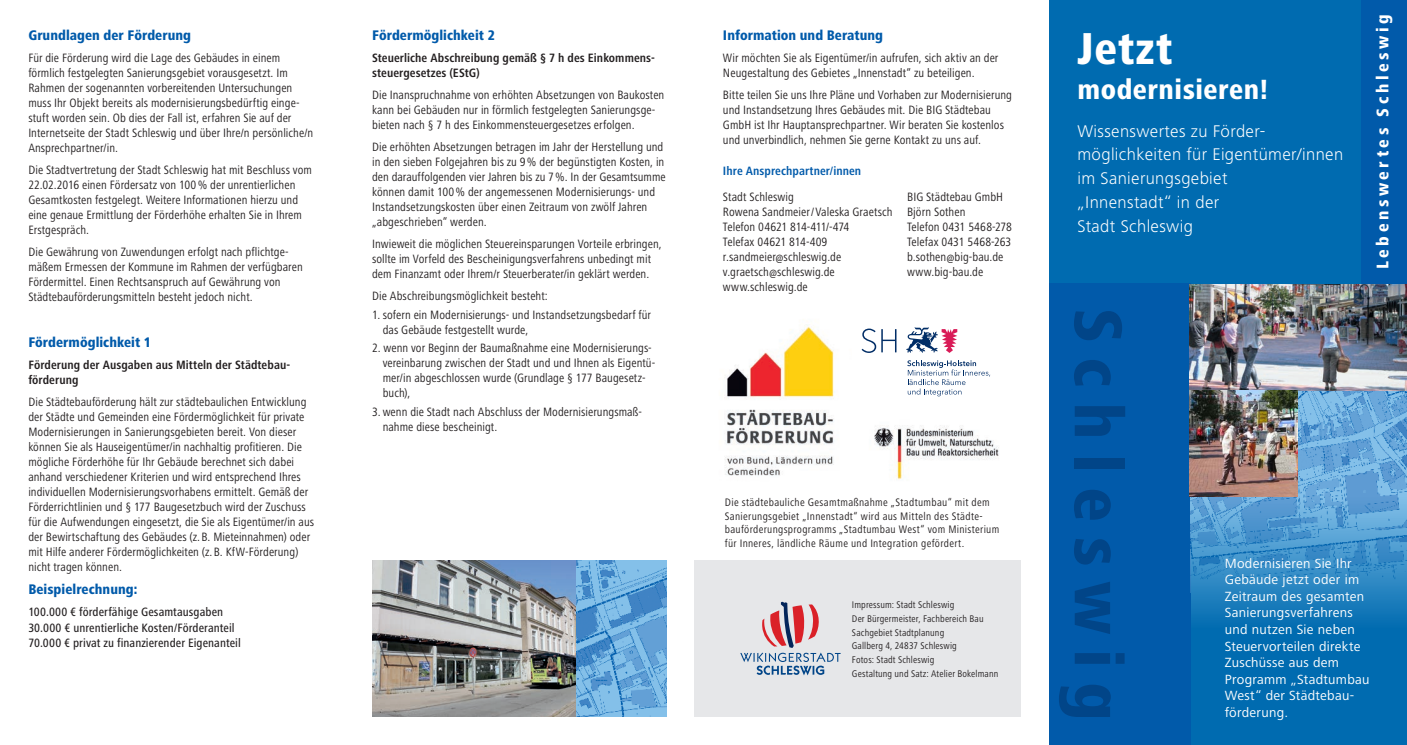
<style>
.page{position:relative;width:1407px;height:745px;background:#fff}
.page>*{position:absolute;margin:0;border:0;box-sizing:border-box;transform-origin:0 0}
.Überschriften{font:800 condensed 70px "Frutiger Next LT";letter-spacing:.21em;color:#014588}
.Titel{font:800 condensed 46.25px "Frutiger Next LT";letter-spacing:.015em;color:#fff}
.Titel-2{font:800 condensed 28.75px "Frutiger Next LT";letter-spacing:.02em;color:#fff}
.Titel-3{font:300 17.5px/23.8px "Frutiger Next LT";letter-spacing:.02em;color:#fff}
.Überschriften-2{font:800 condensed 17.5px "Frutiger Next LT";letter-spacing:.205em;color:#fff}
.Überschriften-3{font:800 condensed 14.38px "Frutiger Next LT";letter-spacing:.005em;color:#015aaa}
.Titel-4{font:13.75px/16.5px "Frutiger Next LT";letter-spacing:.02em;color:#fff}
.Fließtext{font:condensed 12.5px/15px "Frutiger Next LT";letter-spacing:.005em;color:#231f20}
.Aufzählung{font:condensed 12.5px/15px "Frutiger Next LT";letter-spacing:.005em;color:#231f20}
.Fließtext-2{font:700 condensed 12.5px/15px "Frutiger Next LT";letter-spacing:.005em;color:#231f20}
.Fließtext-3{font:500 condensed 12.5px/15px "Frutiger Next LT";letter-spacing:.005em;color:#231f20}
.Fließtext-4{font:700 condensed 12.5px "Frutiger Next LT";letter-spacing:.005em;color:#015aaa}
.t1{font:condensed 11.25px/13.5px "Frutiger Next LT";letter-spacing:.025em;color:#231f20}
.Fließtext-5{font:condensed 10px/13.8px "Frutiger Next LT";letter-spacing:.015em;color:#231f20}
</style>
<div class="page">
<div style="left:694px;top:560px;width:326px;height:156px;background:#e6e7e9"></div>
<div style="left:1049px;top:0;width:358px;height:744px;background:#006bb0"></div>
<div style="left:1049px;top:283px;width:142px;height:461px;background:#015aaa"></div>
<div style="left:1361px;top:0;width:46px;height:283px;background:#015aaa"></div>
<svg style="left:1191px;top:592px;width:216px;height:26px;fill:#177aba"></svg>
<img style="left:1190px;top:285px;width:217px;height:307px">
<img style="left:576px;top:560px;width:90px;height:156px">
<img style="left:372px;top:560px;width:204px;height:156px">
<img style="left:1190px;top:390px;width:107px;height:106px">
<img style="left:724px;top:325px;width:275px;height:155px">
<svg style="left:740px;top:601px;width:100px;height:74px"></svg>
<div style="left:852px;top:322px;width:172px;height:78px;background:#fff"></div>
<svg style="left:861px;top:328px;width:35px;height:25px"></svg>
<svg style="left:906px;top:327px;width:51px;height:26px"></svg>
<svg style="left:907px;top:360px;width:83px;height:36px"></svg>
<p class="Überschriften-3" style="left:28px;top:27px;width:164px">Grundlagen der Förderung</p>
<p class="Fließtext" style="left:28px;top:50px;width:286px">Für die Förderung wird die Lage des Gebäudes in einem förmlich festgelegten Sanierungsgebiet vorausgesetzt. Im Rahmen der sogenannten vorbereitenden Untersuchungen muss Ihr Objekt bereits als modernisierungsbedürftig einge&shy;stuft worden sein. Ob dies der Fall ist, erfahren Sie auf der Internetseite der Stadt Schleswig und über Ihre/n persönliche/n Ansprechpartner/in.</p>
<p class="Fließtext" style="left:28px;top:162px;width:285px">Die Stadtvertretung der Stadt Schleswig hat mit Beschluss vom 22.02.2016 einen Fördersatz von 100% der unrentierlichen Gesamtkosten festgelegt. Weitere Informationen hierzu und eine genaue Ermittlung der Förderhöhe erhalten Sie in Ihrem Erstgespräch.</p>
<p class="Fließtext" style="left:28px;top:244px;width:276px">Die Gewährung von Zuwendungen erfolgt nach pflichtge&shy;mäßem Ermessen der Kommune im Rahmen der verfügbaren Fördermittel. Einen Rechtsanspruch auf Gewährung von Städtebauförderungsmitteln besteht jedoch nicht.</p>
<p class="Überschriften-3" style="left:28px;top:333px;width:124px">Fördermöglichkeit 1</p>
<p class="Fließtext-2" style="left:28px;top:357px;width:263px">Förderung der Ausgaben aus Mitteln der Städtebau&shy;förderung</p>
<p class="Fließtext" style="left:28px;top:394px;width:287px">Die Städtebauförderung hält zur städtebaulichen Entwicklung der Städte und Gemeinden eine Fördermöglichkeit für private Modernisierungen in Sanierungsgebieten bereit. Von dieser können Sie als Hauseigentümer/in nachhaltig profitieren. Die mögliche Förderhöhe für Ihr Gebäude berechnet sich dabei anhand verschiedener Kriterien und wird entsprechend Ihres individuellen Modernisierungsvorhabens ermittelt. Gemäß der Förderrichtlinien und § 177 Baugesetzbuch wird der Zuschuss für die Aufwendungen eingesetzt, die Sie als Eigentümer/in aus der Bewirtschaftung des Gebäudes (z.B. Mieteinnahmen) oder mit Hilfe anderer Fördermöglichkeiten (z.B. KfW-Förderung) nicht tragen können.</p>
<p class="Überschriften-3" style="left:28px;top:581px;width:111px">Beispielrechnung:</p>
<p class="Fließtext-3" style="left:28px;top:604px;width:208px">100.000 € förderfähige Gesamtausgaben<br>30.000 € unrentierliche Kosten/Förderanteil</p>
<p class="Fließtext-3" style="left:28px;top:634px;width:214px">70.000 € privat zu finanzierender Eigenanteil</p>
<p class="Überschriften-3" style="left:372px;top:27px;width:124px">Fördermöglichkeit 2</p>
<p class="Fließtext-2" style="left:372px;top:50px;width:284px">Steuerliche Abschreibung gemäß § 7 h des Einkommens&shy;steuergesetzes (EStG)</p>
<p class="Fließtext" style="left:372px;top:87px;width:294px">Die Inanspruchnahme von erhöhten Absetzungen von Baukosten kann bei Gebäuden nur in förmlich festgelegten Sanierungsge&shy;bieten nach § 7 h des Einkommensteuergesetzes erfolgen.</p>
<p class="Fließtext" style="left:372px;top:139px;width:295px">Die erhöhten Absetzungen betragen im Jahr der Herstellung und in den sieben Folgejahren bis zu 9% der begünstigten Kosten, in den darauffolgenden vier Jahren bis zu 7%. In der Gesamtsumme können damit 100% der angemessenen Modernisierungs- und Instandsetzungskosten über einen Zeitraum von zwölf Jahren „abgeschrieben“ werden.</p>
<p class="Fließtext" style="left:372px;top:236px;width:291px">Inwieweit die möglichen Steuereinsparungen Vorteile erbringen, sollte im Vorfeld des Bescheinigungsverfahrens unbedingt mit dem Finanzamt oder Ihrem/r Steuerberater/in geklärt werden.</p>
<p class="Fließtext" style="left:372px;top:288px;width:177px">Die Abschreibungsmöglichkeit besteht:</p>
<p class="Aufzählung" style="left:383px;top:307px;width:270px;text-indent:-11px">1. sofern ein Modernisierungs- und Instandsetzungsbedarf für das Gebäude festgestellt wurde,</p>
<p class="Aufzählung" style="left:383px;top:340px;width:274px;text-indent:-11px">2. wenn vor Beginn der Baumaßnahme eine Modernisierungs&shy;vereinbarung zwischen der Stadt und und Ihnen als Eigentü&shy;mer/in abgeschlossen wurde (Grundlage § 177 Baugesetz&shy;buch),</p>
<p class="Aufzählung" style="left:383px;top:404px;width:261px;text-indent:-11px">3. wenn die Stadt nach Abschluss der Modernisierungsmaß&shy;nahme diese bescheinigt.</p>
<p class="Überschriften-3" style="left:723px;top:27px;width:162px">Information und Beratung</p>
<p class="Fließtext" style="left:723px;top:50px;width:277px">Wir möchten Sie als Eigentümer/in aufrufen, sich aktiv an der<br>Neugestaltung des Gebietes „Innenstadt“ zu beteiligen.</p>
<p class="Fließtext" style="left:723px;top:87px;width:290px">Bitte teilen Sie uns Ihre Pläne und Vorhaben zur Modernisierung und Instandsetzung Ihres Gebäudes mit. Die BIG Städtebau GmbH ist Ihr Hauptansprechpartner. Wir beraten Sie kostenlos und unverbindlich, nehmen Sie gerne Kontakt zu uns auf.</p>
<p class="Fließtext-4" style="left:723px;top:164px;width:140px">Ihre Ansprechpartner/innen</p>
<p class="Fließtext" style="left:723px;top:189px;width:73px">Stadt Schleswig</p>
<p class="Fließtext" style="left:723px;top:204px;width:171px">Rowena Sandmeier/Valeska Graetsch</p>
<p class="Fließtext" style="left:723px;top:219px;width:128px">Telefon 04621 814-411/-474</p>
<p class="Fließtext" style="left:723px;top:234px;width:106px">Telefax 04621 814-409</p>
<p class="Fließtext" style="left:723px;top:249px;width:120px">r.sandmeier@schleswig.de v.graetsch@schleswig.de</p>
<p class="Fließtext" style="left:723px;top:279px;width:86px">www.schleswig.de</p>
<p class="Fließtext" style="left:907px;top:189px;width:97px">BIG Städtebau GmbH</p>
<p class="Fließtext" style="left:907px;top:204px;width:60px">Björn Sothen</p>
<p class="Fließtext" style="left:907px;top:219px;width:106px">Telefon 0431 5468-278</p>
<p class="Fließtext" style="left:907px;top:234px;width:106px">Telefax 0431 5468-263</p>
<p class="Fließtext" style="left:907px;top:249px;width:98px">b.sothen@big-bau.de</p>
<p class="Fließtext" style="left:907px;top:264px;width:78px">www.big-bau.de</p>
<p class="t1" style="left:725px;top:495px;width:276px">Die städtebauliche Gesamtmaßnahme „Stadtumbau“ mit dem Sanierungsgebiet „Innenstadt“ wird aus Mitteln des Städte&shy;bauförderungsprogramms „Stadtumbau West“ vom Ministerium für Inneres, ländliche Räume und Integration gefördert.</p>
<p class="Fließtext-5" style="left:852px;top:597px;width:148px">Impressum: Stadt Schleswig<br>Der Bürgermeister, Fachbereich Bau<br>Sachgebiet Stadtplanung<br>Gallberg 4, 24837 Schleswig<br>Fotos: Stadt Schleswig<br>Gestaltung und Satz: Atelier Bokelmann</p>
<p class="Titel" style="left:1077px;top:23px;width:97px">Jetzt</p>
<p class="Titel-2" style="left:1077px;top:73px;width:192px">modernisieren!</p>
<p class="Titel-3" style="left:1077px;top:119px;width:267px">Wissenswertes zu Förder&shy;möglichkeiten für Eigentümer/innen im Sanierungsgebiet</p>
<p class="Titel-3" style="left:1077px;top:190px;width:143px">„Innenstadt“ in der<br>Stadt Schleswig</p>
<p class="Überschriften-2" style="left:1372px;top:269px;width:256px;rotate:-90deg">Lebenswertes Schleswig</p>
<p class="Überschriften" style="left:1137px;top:308px;width:414px;rotate:90deg">Schleswig</p>
<p class="Titel-4" style="left:1225px;top:554px;width:146px">Modernisieren Sie Ihr<br>Gebäude jetzt oder im<br>Zeitraum des gesamten<br>Sanierungsverfahrens und nutzen Sie neben<br>Steuervorteilen direkte<br>Zuschüsse aus dem<br>Programm „Stadtumbau<br>West“ der Städtebau&shy;förderung.</p>
</div>
